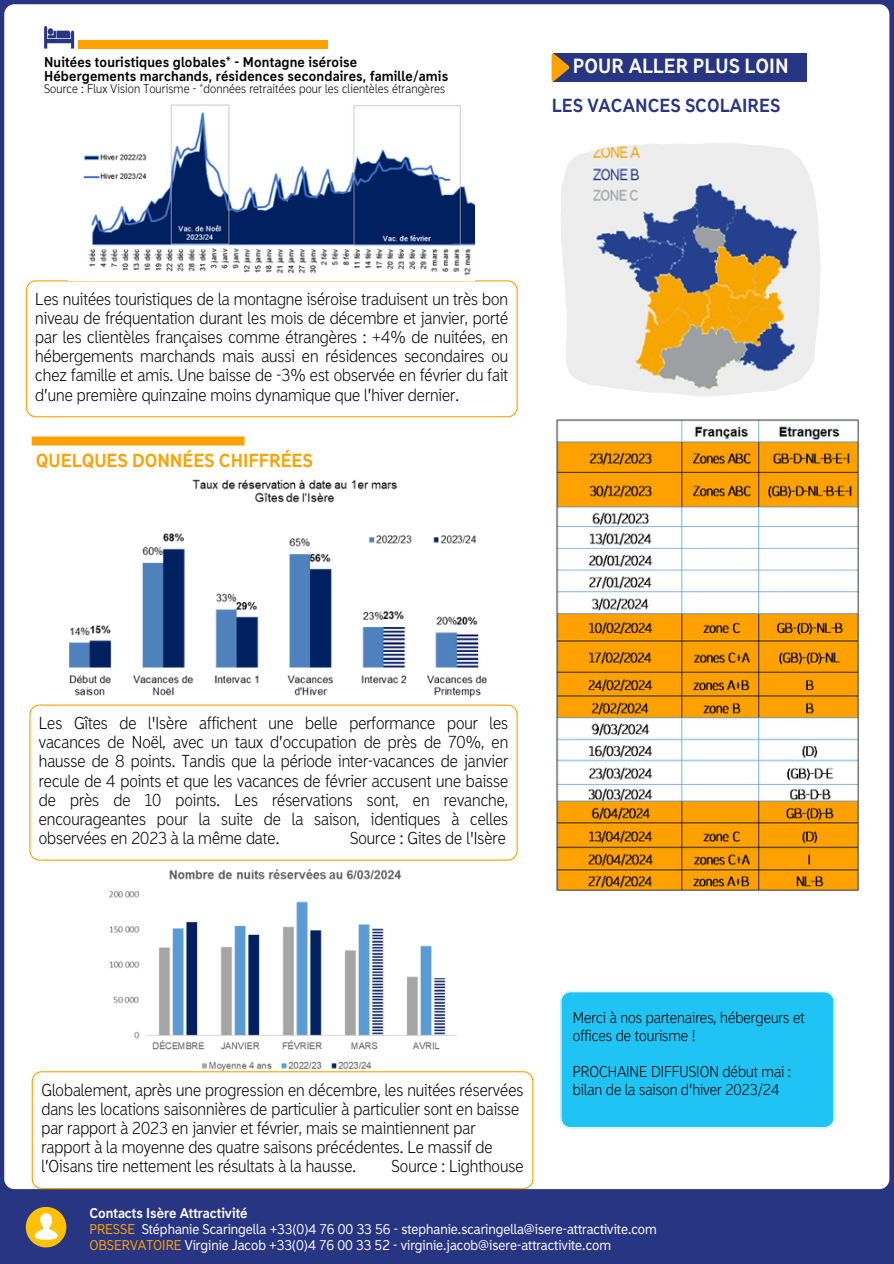
<style>
.page{position:relative;width:894px;height:1264px;background:#fff}
.page>*{position:absolute;margin:0;border:0;box-sizing:border-box;transform-origin:0 0}
.t1{font:800 19.5px "Madras";color:#fff}
.t2{font:800 18px "Madras";color:#ffa100}
.t3{font:800 18px "Madras";color:#283583}
.t4{font:300 16.5px/19.2px "Madras";color:#000;text-align:justify}
.t5{font:300 15px/18px "Madras";color:#000}
.t6{font:13.5px/15.8px "Madras";color:#fff}
.t7{font:800 13.5px "Madras";letter-spacing:.01em;color:#000}
.t8{font:300 12px "Madras";letter-spacing:.01em;color:#000}
.s1{font-weight:800}
.s2{color:#ffa100}
</style>
<div class="page">
<div style="left:0;top:0;width:893px;height:1263px;background:#283583"></div>
<div style="left:4px;top:4px;width:885px;height:1185px;background:#fff;border-radius:10px"></div>
<div style="left:32px;top:436px;width:212px;height:9px;background:#ffa100"></div>
<div style="left:553px;top:53px;width:253px;height:29px;background:#283583"></div>
<svg style="left:29px;top:704px;width:488px;height:156px"></svg>
<svg style="left:32px;top:1071px;width:501px;height:118px"></svg>
<svg style="left:26px;top:1206px;width:40px;height:41px"></svg>
<img style="left:561px;top:143px;width:259px;height:253px">
<svg style="left:551px;top:53px;width:18px;height:28px"></svg>
<div style="left:560px;top:991px;width:273px;height:137px;background:#20c4f4"></div>
<img style="left:556px;top:419px;width:303px;height:472px">
<svg style="left:26px;top:280px;width:491px;height:137px"></svg>
<svg style="left:44px;top:26px;width:30px;height:23px"></svg>
<div style="left:78px;top:40px;width:250px;height:8px;background:#ffa100"></div>
<img style="left:53px;top:479px;width:441px;height:228px">
<img style="left:103px;top:860px;width:364px;height:219px">
<img style="left:83px;top:104px;width:391px;height:172px">
<p class="t7" style="left:44px;top:57px;width:314px">Nuitées touristiques globales* - Montagne iséroise</p>
<p class="t7" style="left:44px;top:71px;width:405px">Hébergements marchands, résidences secondaires, famille/amis</p>
<h1 class="t8" style="left:44px;top:84px;width:402px">Source : Flux Vision Tourisme - *données retraitées pour les clientèles étrangères</h1>
<h1 class="t1" style="left:572px;top:58px;width:217px">POUR ALLER PLUS LOIN</h1>
<h2 class="t3" style="left:551px;top:98px;width:230px">LES VACANCES SCOLAIRES</h2>
<p class="t4" style="left:35px;top:290px;width:474px">Les nuitées touristiques de la montagne iséroise traduisent un très bon niveau de fréquentation durant les mois de décembre et janvier, porté par les clientèles françaises comme étrangères : +4% de nuitées, en hébergements marchands mais aussi en résidences secondaires ou chez famille et amis. Une baisse de -3% est observée en février du fait d’une première quinzaine moins dynamique que l’hiver dernier.</p>
<p class="t2" style="left:36px;top:452px;width:278px">QUELQUES DONNÉES CHIFFRÉES</p>
<p class="t4" style="left:39px;top:714px;width:471px">Les Gîtes de l'Isère affichent une belle performance pour les vacances de Noël, avec un taux d’occupation de près de 70%, en hausse de 8 points. Tandis que la période inter-vacances de janvier recule de 4 points et que les vacances de février accusent une baisse de près de 10 points. Les réservations sont, en revanche, encourageantes pour la suite de la saison, identiques à celles observées en 2023 à la même date.</p>
<p class="t4" style="left:350px;top:829px;width:157px">Source : Gites de l'Isère</p>
<p class="t4" style="left:41px;top:1081px;width:483px;text-align:left">Globalement, après une progression en décembre, les nuitées réservées dans les locations saisonnières de particulier à particulier sont en baisse par rapport à 2023 en janvier et février, mais se maintiennent par rapport à la moyenne des quatre saisons précédentes. Le massif de l’Oisans tire nettement les résultats à la hausse.</p>
<p class="t4" style="left:391px;top:1157px;width:133px">Source : Lighthouse</p>
<p class="t5" style="left:572px;top:1010px;width:233px">Merci à nos partenaires, hébergeurs et offices de tourisme !</p>
<h2 class="t5" style="left:572px;top:1064px;width:220px">PROCHAINE DIFFUSION début mai : bilan de la saison d’hiver 2023/24</h2>
<p class="t6" style="left:89px;top:1206px;width:568px"><span class="s1">Contacts Isère Attractivité<br></span><span class="s2">PRESSE</span> Stéphanie Scaringella +33(0)4 76 00 33 56 - stephanie.scaringella@isere-attractivite.com<br><span class="s2">OBSERVATOIRE</span> Virginie Jacob +33(0)4 76 00 33 52 - virginie.jacob@isere-attractivite.com</p>
</div>
